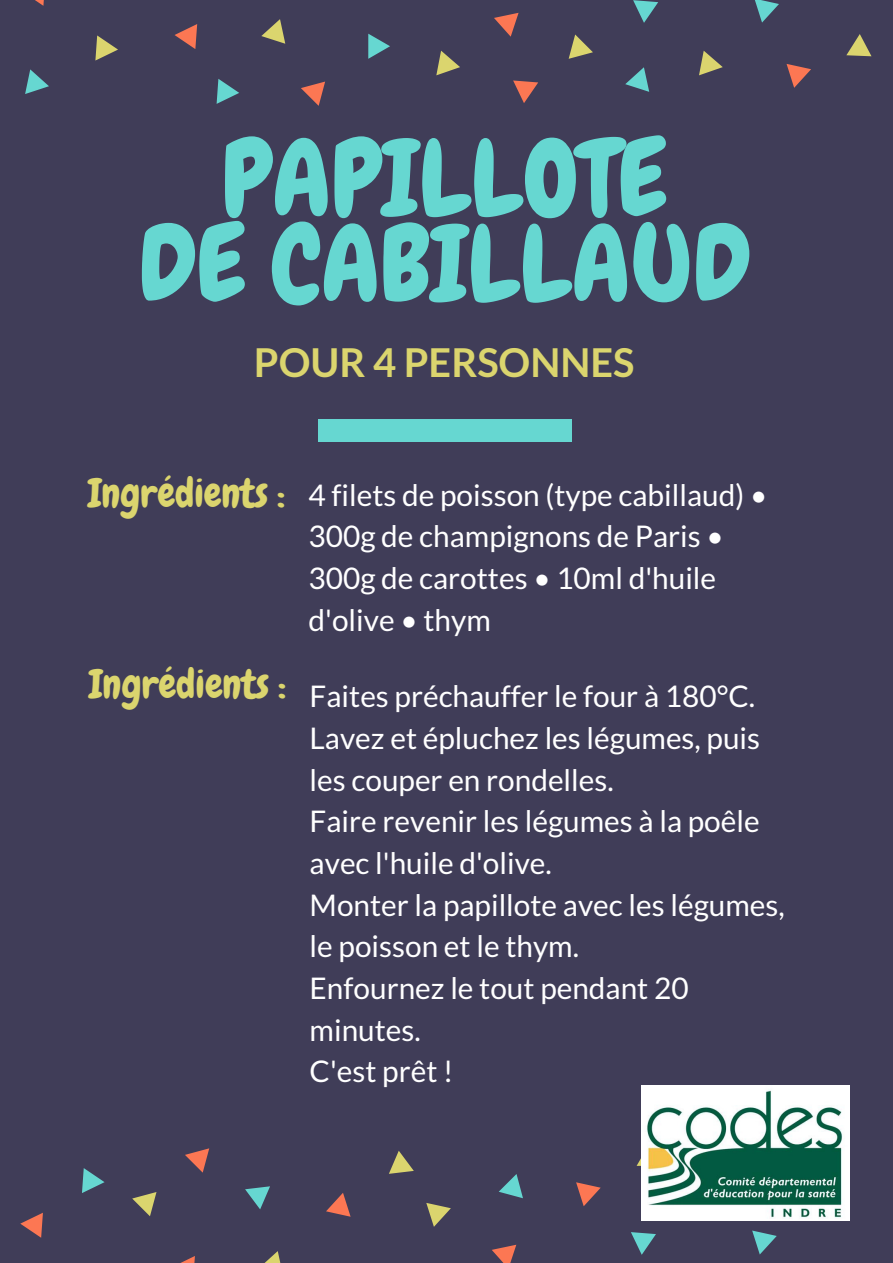
<style>
.page{position:relative;width:893px;height:1263px;background:#403d58}
.page>*{position:absolute;margin:0;border:0;box-sizing:border-box;transform-origin:0 0}
.t1{font:105.9px/85.5px "Chewy";color:#66d7d1;text-align:center}
.t2{font:700 39.75px "Lato";color:#dbd56e}
.t3{font:39.75px "Chewy";color:#dbd56e}
.t4{font:29.85px/41.7px "Lato";color:#fff}
</style>
<div class="page">
<svg style="left:175px;top:24px;width:22px;height:25px"></svg>
<svg style="left:35px;top:0;width:9px;height:6px"></svg>
<svg style="left:301px;top:82px;width:24px;height:24px"></svg>
<svg style="left:494px;top:13px;width:25px;height:24px"></svg>
<svg style="left:513px;top:80px;width:25px;height:23px"></svg>
<svg style="left:786px;top:64px;width:25px;height:24px"></svg>
<svg style="left:261px;top:19px;width:24px;height:25px"></svg>
<svg style="left:95px;top:35px;width:23px;height:26px"></svg>
<svg style="left:569px;top:35px;width:24px;height:24px"></svg>
<svg style="left:699px;top:51px;width:24px;height:24px"></svg>
<svg style="left:846px;top:34px;width:25px;height:22px"></svg>
<svg style="left:436px;top:51px;width:24px;height:24px"></svg>
<svg style="left:25px;top:69px;width:24px;height:25px"></svg>
<svg style="left:368px;top:34px;width:22px;height:25px"></svg>
<svg style="left:217px;top:79px;width:22px;height:25px"></svg>
<svg style="left:633px;top:0;width:25px;height:23px"></svg>
<svg style="left:755px;top:0;width:24px;height:23px"></svg>
<svg style="left:625px;top:67px;width:24px;height:25px"></svg>
<svg style="left:180px;top:1256px;width:15px;height:7px"></svg>
<svg style="left:20px;top:1213px;width:23px;height:25px"></svg>
<svg style="left:326px;top:1193px;width:25px;height:24px"></svg>
<svg style="left:185px;top:1148px;width:24px;height:24px"></svg>
<svg style="left:492px;top:1245px;width:24px;height:18px"></svg>
<svg style="left:576px;top:1182px;width:25px;height:24px"></svg>
<svg style="left:132px;top:1192px;width:24px;height:24px"></svg>
<svg style="left:264px;top:1251px;width:17px;height:12px"></svg>
<svg style="left:426px;top:1203px;width:25px;height:24px"></svg>
<svg style="left:637px;top:1144px;width:5px;height:22px"></svg>
<svg style="left:389px;top:1151px;width:25px;height:23px"></svg>
<svg style="left:245px;top:1186px;width:25px;height:23px"></svg>
<svg style="left:82px;top:1168px;width:23px;height:25px"></svg>
<svg style="left:631px;top:1232px;width:25px;height:23px"></svg>
<svg style="left:752px;top:1230px;width:25px;height:24px"></svg>
<svg style="left:499px;top:1174px;width:24px;height:24px"></svg>
<div style="left:318px;top:419px;width:129px;height:22px;background:#66d7d1"></div>
<div style="left:442px;top:419px;width:129px;height:22px;background:#66d7d1"></div>
<img style="left:642px;top:1085px;width:207px;height:136px">
<h1 class="t1" style="left:139px;top:136px;width:614px">PAPILLOTE<br>DE CABILLAUD</h1>
<h2 class="t2" style="left:254px;top:338px;width:382px">POUR 4 PERSONNES</h2>
<h2 class="t3" style="left:88px;top:468px;width:199px">Ingrédients :</h2>
<p class="t4" style="left:309px;top:473px;width:460px">4 filets de poisson (type cabillaud) •<br>300g de champignons de Paris •<br>300g de carottes • 10ml d'huile d'olive • thym</p>
<p class="t4" style="left:310px;top:675px;width:477px;text-indent:-221px"><sup>Ingrédients</sup> <sup>:</sup> Faites préchauffer le four à 180°C.<br>Lavez et épluchez les légumes, puis les couper en rondelles.<br>Faire revenir les légumes à la poêle avec l'huile d'olive.<br>Monter la papillote avec les légumes, le poisson et le thym.<br>Enfournez le tout pendant 20 minutes.<br>C'est prêt !</p>
</div>
